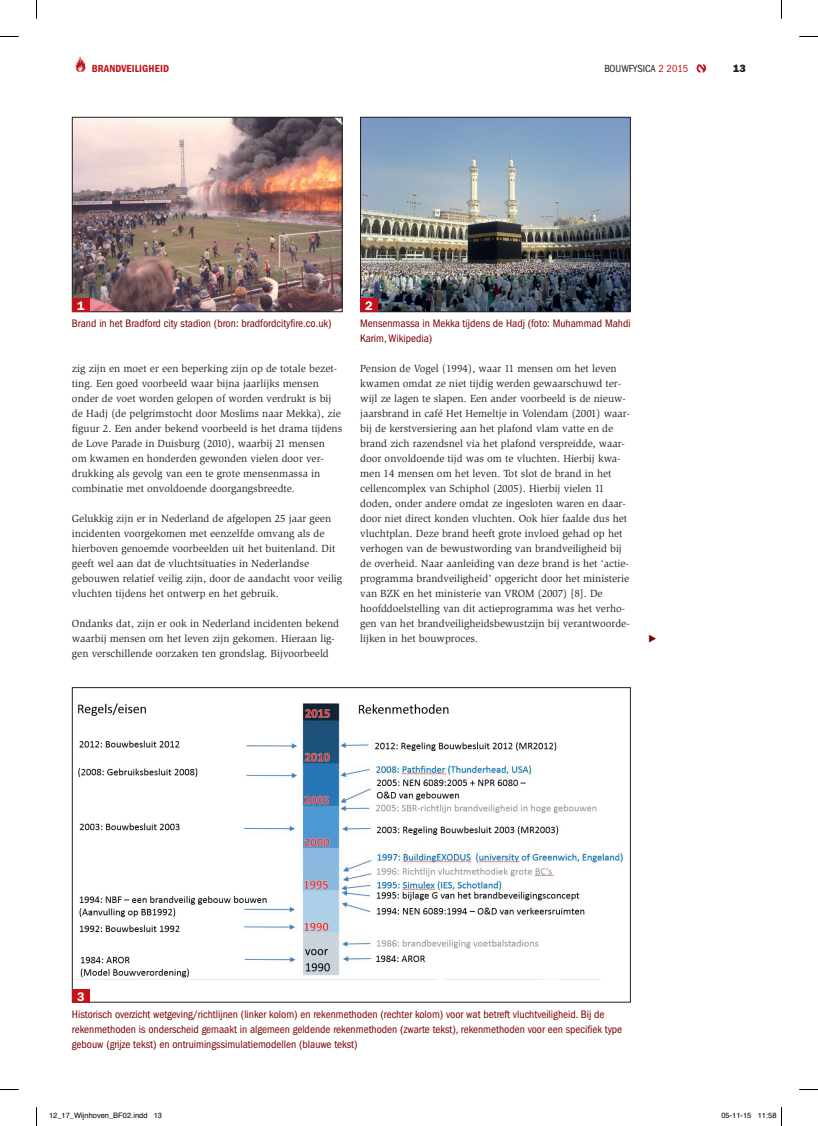
<style>
.page{position:relative;width:818px;height:1126px;background:#fff}
.page>*{position:absolute;margin:0;border:0;box-sizing:border-box;transform-origin:0 0}
.t1{font:600 12.5px "ITC Franklin Gothic Std";color:#fff}
.t2{font:condensed 11.25px/15px "ITC Franklin Gothic Std";color:#790100}
.t3{font:10.62px/15px "Slimbach Std";color:#231f20}
.t4{font:10.62px "ITC Franklin Gothic Std Dm Cd";letter-spacing:.01em;color:#c4121a}
.t5{font:condensed 10.62px "ITC Franklin Gothic Std";color:#231f20}
.t6{font:10.62px "ITC Franklin Gothic Std Hvy";color:#231f20}
.t7{font:7.5px "Helvetica";color:#000}
.s1{color:#c4121a}
</style>
<div class="page">
<svg style="left:696px;top:64px;width:11px;height:9px"></svg>
<img style="left:74px;top:119px;width:266px;height:191px">
<div style="left:72px;top:117px;width:270px;height:195px;border:1px solid #231f20"></div>
<img style="left:78px;top:703px;width:546px;height:275px">
<img style="left:362px;top:119px;width:266px;height:191px">
<div style="left:360px;top:117px;width:270px;height:195px;border:1px solid #231f20"></div>
<div style="left:72px;top:298px;width:18px;height:14px;background:#c4121a"></div>
<div style="left:72px;top:988px;width:18px;height:14px;background:#c4121a"></div>
<div style="left:360px;top:298px;width:18px;height:14px;background:#c4121a"></div>
<svg style="left:0;top:36px;width:19px;height:1px"></svg>
<svg style="left:799px;top:36px;width:18px;height:1px"></svg>
<svg style="left:0;top:1089px;width:19px;height:1px"></svg>
<svg style="left:799px;top:1089px;width:18px;height:1px"></svg>
<svg style="left:36px;top:0;width:1px;height:19px"></svg>
<svg style="left:36px;top:1107px;width:1px;height:18px"></svg>
<p class="t4" style="left:72px;top:62px;width:98px">• BRANDVEILIGHEID</p>
<p class="t5" style="left:604px;top:62px;width:85px">BOUWFYSICA <span class="s1">2 2015</span></p>
<p class="t6" style="left:732px;top:62px;width:14px">13</p>
<p class="t1" style="left:77px;top:298px;width:9px">1</p>
<p class="t1" style="left:365px;top:298px;width:9px">2</p>
<p class="t2" style="left:72px;top:316px;width:261px">Brand in het Bradford city stadion (bron: bradfordcityfire.co.uk)</p>
<p class="t2" style="left:360px;top:316px;width:272px">Mensenmassa in Mekka tijdens de Hadj (foto: Muhammad Mahdi<br>Karim, Wikipedia)</p>
<p class="t3" style="left:72px;top:361px;width:271px">zig zijn en moet er een beperking zijn op de totale bezet&shy;ting. Een goed voorbeeld waar bijna jaarlijks mensen onder de voet worden gelopen of worden verdrukt is bij de Hadj (de pelgrimstocht door Moslims naar Mekka), zie figuur 2. Een ander bekend voorbeeld is het drama tijdens de Love Parade in Duisburg (2010), waarbij 21 mensen<br>om kwamen en honderden gewonden vielen door ver&shy;drukking als gevolg van een te grote mensenmassa in combinatie met onvoldoende doorgangsbreedte.</p>
<p class="t3" style="left:72px;top:511px;width:271px">Gelukkig zijn er in Nederland de afgelopen 25 jaar geen incidenten voorgekomen met eenzelfde omvang als de hierboven genoemde voorbeelden uit het buitenland. Dit geeft wel aan dat de vluchtsituaties in Nederlandse gebouwen relatief veilig zijn, door de aandacht voor veilig vluchten tijdens het ontwerp en het gebruik.</p>
<p class="t3" style="left:72px;top:616px;width:268px">Ondanks dat, zijn er ook in Nederland incidenten bekend waarbij mensen om het leven zijn gekomen. Hieraan lig&shy;gen verschillende oorzaken ten grondslag. Bijvoorbeeld</p>
<p class="t3" style="left:360px;top:361px;width:271px">Pension de Vogel (1994), waar 11 mensen om het leven kwamen omdat ze niet tijdig werden gewaarschuwd ter&shy;wijl ze lagen te slapen. Een ander voorbeeld is de nieuw&shy;jaarsbrand in café Het Hemeltje in Volendam (2001) waar&shy;bij de kerstversiering aan het plafond vlam vatte en de brand zich razendsnel via het plafond verspreidde, waar&shy;door onvoldoende tijd was om te vluchten. Hierbij kwa&shy;men 14 mensen om het leven. Tot slot de brand in het cellencomplex van Schiphol (2005). Hierbij vielen 11 doden, onder andere omdat ze ingesloten waren en daar&shy;door niet direct konden vluchten. Ook hier faalde dus het vluchtplan. Deze brand heeft grote invloed gehad op het verhogen van de bewustwording van brandveiligheid bij de overheid. Naar aanleiding van deze brand is het ‘actie&shy;programma brandveiligheid’ opgericht door het ministerie van BZK en het ministerie van VROM (2007) [8]. De hoofddoelstelling van dit actieprogramma was het verho&shy;gen van het brandveiligheidsbewustzijn bij verantwoorde&shy;lijken in het bouwproces.</p>
<p class="t1" style="left:77px;top:988px;width:9px">3</p>
<p class="t2" style="left:72px;top:1006px;width:551px">Historisch overzicht wetgeving/richtlijnen (linker kolom) en rekenmethoden (rechter kolom) voor wat betreft vluchtveiligheid. Bij de rekenmethoden is onderscheid gemaakt in algemeen geldende rekenmethoden (zwarte tekst), rekenmethoden voor een specifiek type gebouw (grijze tekst) en ontruimingssimulatiemodellen (blauwe tekst)</p>
<p class="t7" style="left:49px;top:1109px;width:114px">12_17_Wijnhoven_BF02.indd 13</p>
<p class="t7" style="left:721px;top:1109px;width:57px">05-11-15 11:58</p>
</div>
